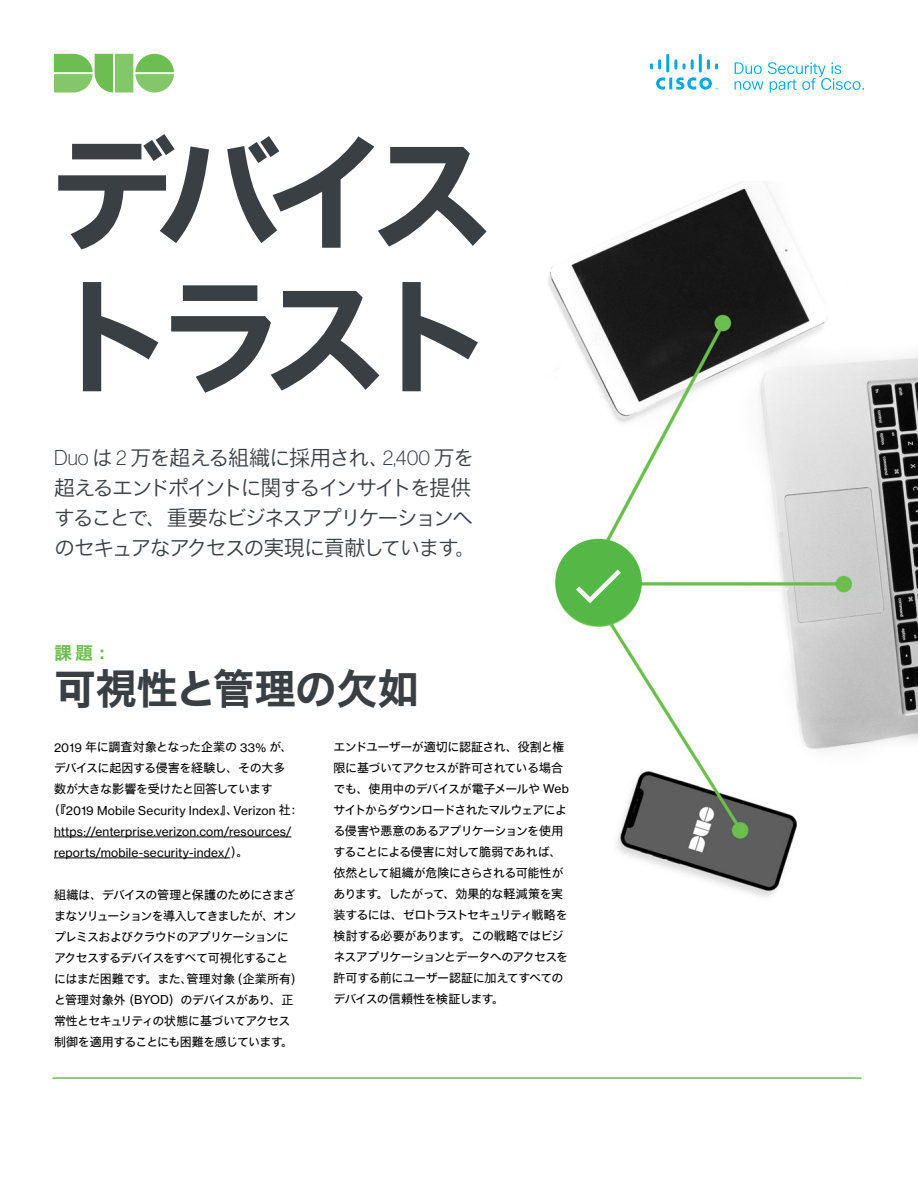
<style>
.page{position:relative;width:918px;height:1188px;background:#fff}
.page>*{position:absolute;margin:0;border:0;box-sizing:border-box;transform-origin:0 0}
.Paragraph_Style1{font:127.5px/144px "Cisco Sans JPN Bold";letter-spacing:-.165em;color:#3a3f43}
.Paragraph_Style2{font:42px "Cisco Sans JPN Bold";letter-spacing:-.025em;color:#3a3f43}
.Paragraph_Style1-2{font:21px/30px "Cisco Sans JPN Light";letter-spacing:-.09em;color:#3a3f43}
.Paragraph_Style1-3{font:18px "Cisco Sans JPN Bold";color:#6dbe50}
.Paragraph_Style1-4{font:12px/21px "Cisco Sans JPN";letter-spacing:-.05em;color:#000}
.Paragraph_Style3{font:12px/21px "Cisco Sans JPN";letter-spacing:-.055em;color:#000}
.Paragraph_Style3-2{font:12px "N Haas Grotesk TX Pro 55 Rg";letter-spacing:.015em;color:#000}
.Paragraph_Style3-3{font:12px "Cisco Sans JPN";letter-spacing:-.02em;color:#000}
.Paragraph_Style3-4{font:12px "Cisco Sans JPN";letter-spacing:-.025em;color:#000}
.s1{font-family:"N Haas Grotesk DS Pro 35 X Lt"}
.s2{font-family:"N Haas Grotesk TX Pro 55 Rg"}
.s3{font-family:"Cisco Sans JPN"}
</style>
<div class="page">
<svg style="left:54px;top:54px;width:120px;height:39px"></svg>
<svg style="left:650px;top:54px;width:68px;height:36px"></svg>
<svg style="left:735px;top:62px;width:129px;height:31px"></svg>
<img style="left:548px;top:181px;width:370px;height:716px">
<svg style="left:555px;top:539px;width:87px;height:86px"></svg>
<hr style="left:54px;top:837px;width:237px;height:1px;background:#000">
<hr style="left:54px;top:858px;width:176px;height:1px;background:#000">
<hr style="left:53px;top:1077px;width:809px;height:2px;background:#6dbe50">
<p class="Paragraph_Style1" style="left:49px;top:122px;width:449px">デバイストラスト</p>
<p class="Paragraph_Style1-2" style="left:54px;top:444px;width:424px"><span class="s1">Duo</span> は <span class="s1">2</span> 万を超える組織に採用され、<span class="s1">2,400</span> 万を超えるエンドポイントに関するインサイトを提供することで、重要なビジネスアプリケーションへのセキュアなアクセスの実現に貢献しています。</p>
<p class="Paragraph_Style1-3" style="left:54px;top:640px;width:59px">課題：</p>
<p class="Paragraph_Style2" style="left:54px;top:660px;width:367px">可視性と管理の欠如</p>
<p class="Paragraph_Style3-3" style="left:54px;top:739px;width:240px"><span class="s2">2019</span> 年に調査対象となった企業の <span class="s2">33%</span> が、</p>
<p class="Paragraph_Style3-4" style="left:54px;top:760px;width:233px">デバイスに起因する侵害を経験し、その大多</p>
<p class="Paragraph_Style3" style="left:54px;top:779px;width:220px">数が大きな影響を受けたと回答しています</p>
<p class="Paragraph_Style3-2" style="left:48px;top:803px;width:253px"><span class="s3">（『</span>2019 Mobile Security Index<span class="s3">』、</span>Verizon <span class="s3">社：</span></p>
<p class="Paragraph_Style3-2" style="left:54px;top:824px;width:239px">https://enterprise.verizon.com/resources/</p>
<p class="Paragraph_Style3-2" style="left:54px;top:845px;width:196px">reports/mobile-security-index/<span class="s3">）。</span></p>
<p class="Paragraph_Style3" style="left:54px;top:884px;width:250px">組織は、デバイスの管理と保護のためにさまざまなソリューションを導入してきましたが、オンプレミスおよびクラウドのアプリケーションにアクセスするデバイスをすべて可視化することにはまだ困難です。また、管理対象（企業所有）と管理対象外（<span class="s2">BYOD</span>）のデバイスがあり、正常性とセキュリティの状態に基づいてアクセス制御を適用することにも困難を感じています。</p>
<p class="Paragraph_Style1-4" style="left:334px;top:736px;width:237px">エンドユーザーが適切に認証され、役割と権限に基づいてアクセスが許可されている場合でも、使用中のデバイスが電子メールや <span class="s2">Web</span>サイトからダウンロードされたマルウェアによる侵害や悪意のあるアプリケーションを使用することによる侵害に対して脆弱であれば、依然として組織が危険にさらされる可能性があります。したがって、効果的な軽減策を実装するには、ゼロトラストセキュリティ戦略を検討する必要があります。この戦略ではビジネスアプリケーションとデータへのアクセスを許可する前にユーザー認証に加えてすべてのデバイスの信頼性を検証します。</p>
</div>
